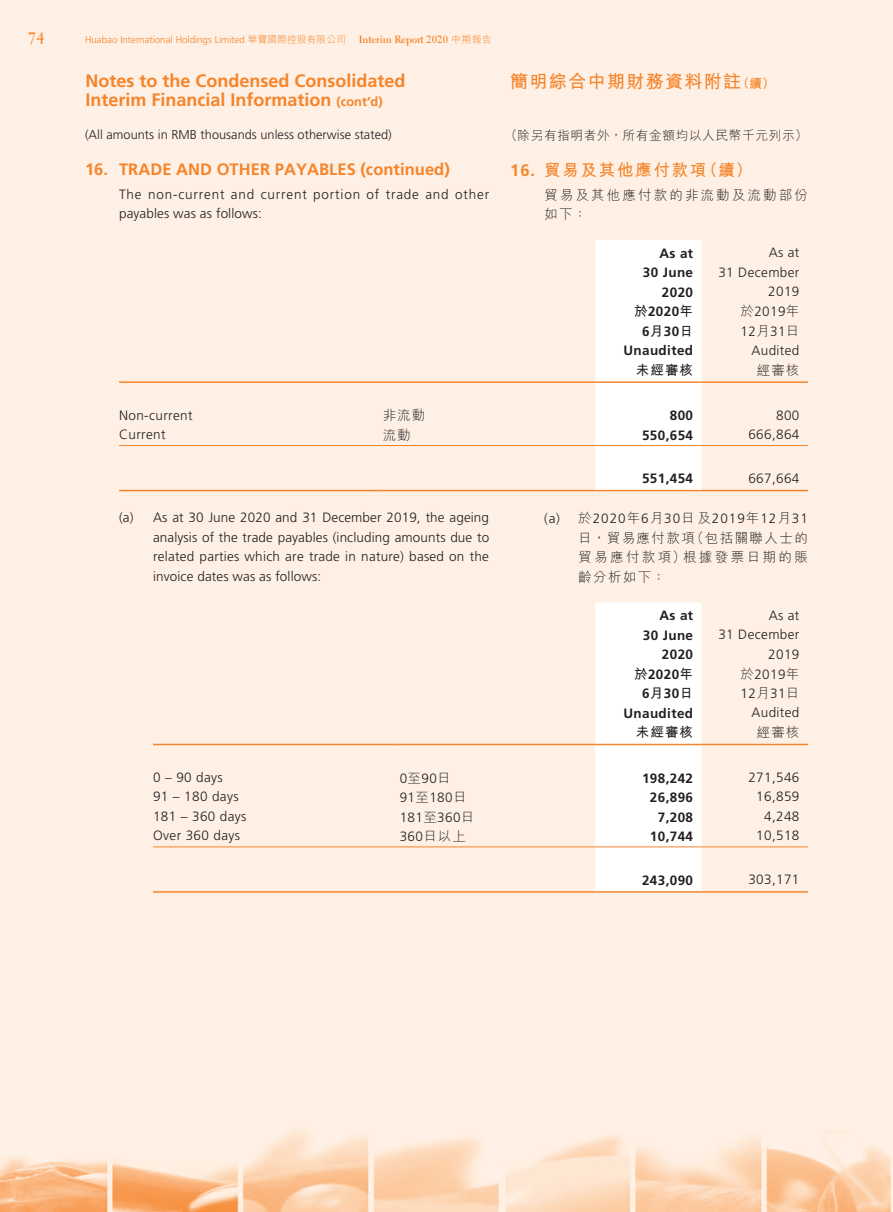
<style>
.page{position:relative;width:893px;height:1212px;background:#fff}
.page>*{position:absolute;margin:0;border:0;box-sizing:border-box;transform-origin:0 0}
.t1{font:700 18px/19.2px "Frutiger LT Std";color:#f5842a}
.t2{font:700 18px "M Hei HK";letter-spacing:.075em;color:#f5842a}
._01_H1{font:700 16.5px "Frutiger LT Std";letter-spacing:.005em;color:#f5842a}
._01_H1_C{font:700 16.5px "M Hei HK";letter-spacing:.105em;color:#f5842a}
.t3{font:700 16.5px "Electra LT Std";color:#f5842a;scale:.92 1}
._50_Table_txt{font:300 13.5px "Frutiger LT Std";letter-spacing:.03em;color:#231f20}
._00_txt{font:300 13.5px/19.5px "Frutiger LT Std";letter-spacing:.02em;color:#231f20;text-align:justify}
._50_Table_txt-2{font:700 13.5px "Frutiger LT Std";letter-spacing:.03em;color:#231f20}
._00_txt_C{font:300 13.5px/19.5px "M Hei HK";letter-spacing:.16em;color:#231f20}
._00_txt-2{font:300 13.5px/19.5px "Frutiger LT Std";letter-spacing:.06em;color:#231f20}
._50_Table_txt-3{font:300 13.5px "M Hei HK";letter-spacing:.08em;color:#231f20}
._50_Table_txt-4{font:700 13.5px "M Hei HK";letter-spacing:.08em;color:#231f20}
.t4{font:300 12.75px "Frutiger LT Std";letter-spacing:.005em;color:#231f20}
.t5{font:300 12.75px "M Hei HK";letter-spacing:.045em;color:#231f20}
.t6{font:300 9.75px "Frutiger LT Std";color:#f5842a}
.s1{font-family:"M Hei HK"}
.s2{font-family:"Electra LT Std";font-weight:700;font-size:10.5px}
.s3{font-size:12.75px}
.s4{font-family:"Frutiger LT Std"}
</style>
<div class="page">
<div style="left:0;top:0;width:892px;height:1212px;background:#fef0e4"></div>
<svg style="left:595px;top:240px;width:107px;height:250px"></svg>
<hr style="left:119px;top:381px;width:264px;height:2px;background:#f5842a">
<hr style="left:383px;top:381px;width:212px;height:2px;background:#f5842a">
<hr style="left:595px;top:381px;width:107px;height:2px;background:#f5842a">
<hr style="left:702px;top:381px;width:106px;height:2px;background:#f5842a">
<hr style="left:119px;top:445px;width:264px;height:1px;background:#f5842a">
<hr style="left:383px;top:445px;width:212px;height:1px;background:#f5842a">
<hr style="left:595px;top:445px;width:107px;height:1px;background:#f5842a">
<hr style="left:702px;top:445px;width:106px;height:1px;background:#f5842a">
<hr style="left:119px;top:490px;width:264px;height:1px;background:#f5842a">
<hr style="left:383px;top:490px;width:212px;height:1px;background:#f5842a">
<hr style="left:595px;top:490px;width:107px;height:1px;background:#f5842a">
<hr style="left:702px;top:490px;width:106px;height:1px;background:#f5842a">
<svg style="left:595px;top:602px;width:107px;height:289px"></svg>
<hr style="left:153px;top:744px;width:247px;height:1px;background:#f5842a">
<hr style="left:400px;top:744px;width:195px;height:1px;background:#f5842a">
<hr style="left:595px;top:744px;width:107px;height:1px;background:#f5842a">
<hr style="left:702px;top:744px;width:106px;height:1px;background:#f5842a">
<hr style="left:153px;top:846px;width:247px;height:1px;background:#f5842a">
<hr style="left:400px;top:846px;width:195px;height:1px;background:#f5842a">
<hr style="left:595px;top:846px;width:107px;height:1px;background:#f5842a">
<hr style="left:702px;top:846px;width:106px;height:1px;background:#f5842a">
<hr style="left:153px;top:891px;width:247px;height:2px;background:#f5842a">
<hr style="left:400px;top:891px;width:195px;height:2px;background:#f5842a">
<hr style="left:595px;top:891px;width:107px;height:2px;background:#f5842a">
<hr style="left:702px;top:891px;width:106px;height:2px;background:#f5842a">
<p class="t3" style="left:28px;top:28px;width:19px">74</p>
<p class="t6" style="left:85px;top:34px;width:408px">Huabao International Holdings Limited <span class="s1">華寶國際控股有限公司</span> <span class="s2">Interim Report 2020</span> <span class="s1">中期報告</span></p>
<h1 class="t1" style="left:85px;top:71px;width:322px">Notes to the Condensed Consolidated<br>Interim Financial Information <span class="s3">(cont’d)</span></h1>
<h1 class="t2" style="left:510px;top:68px;width:266px">簡明綜合中期財務資料附註<span class="s3">（續）</span></h1>
<p class="t4" style="left:85px;top:127px;width:308px">(All amounts in RMB thousands unless otherwise stated)</p>
<p class="t5" style="left:505px;top:126px;width:304px">（除另有指明者外，所有金額均以人民幣千元列示）</p>
<p class="_01_H1" style="left:85px;top:160px;width:366px">16. TRADE AND OTHER PAYABLES (continued)</p>
<p class="_00_txt-2" style="left:119px;top:184px;width:372px">The non-current and current portion of trade and other payables was as follows:</p>
<p class="_01_H1_C" style="left:510px;top:158px;width:244px"><span class="s4">16.</span> 貿易及其他應付款項（續）</p>
<p class="_00_txt_C" style="left:544px;top:184px;width:265px">貿易及其他應付款的非流動及流動部份如下：</p>
<p class="_50_Table_txt-2" style="left:659px;top:245px;width:35px">As at</p>
<p class="_50_Table_txt" style="left:769px;top:245px;width:32px">As at</p>
<p class="_50_Table_txt-2" style="left:643px;top:265px;width:52px">30 June</p>
<p class="_50_Table_txt-2" style="left:662px;top:284px;width:33px">2020</p>
<p class="_50_Table_txt" style="left:718px;top:264px;width:83px">31 December</p>
<p class="_50_Table_txt" style="left:768px;top:284px;width:33px">2019</p>
<p class="_50_Table_txt-2" style="left:634px;top:304px;width:60px"><span class="s1">於</span>2020<span class="s1">年</span></p>
<p class="_50_Table_txt" style="left:740px;top:304px;width:60px"><span class="s1">於</span>2019<span class="s1">年</span></p>
<p class="_50_Table_txt-2" style="left:642px;top:323px;width:53px">6<span class="s1">月</span>30<span class="s1">日</span></p>
<p class="_50_Table_txt" style="left:740px;top:323px;width:60px">12<span class="s1">月</span>31<span class="s1">日</span></p>
<p class="_50_Table_txt-2" style="left:623px;top:343px;width:71px">Unaudited</p>
<p class="_50_Table_txt" style="left:751px;top:342px;width:50px">Audited</p>
<p class="_50_Table_txt-4" style="left:636px;top:360px;width:59px">未經審核</p>
<p class="_50_Table_txt-3" style="left:757px;top:360px;width:44px">經審核</p>
<p class="_50_Table_txt" style="left:119px;top:407px;width:75px">Non-current</p>
<p class="_50_Table_txt-3" style="left:383px;top:406px;width:44px">非流動</p>
<p class="_50_Table_txt-2" style="left:670px;top:408px;width:25px">800</p>
<p class="_50_Table_txt" style="left:776px;top:407px;width:25px">800</p>
<p class="_50_Table_txt" style="left:119px;top:427px;width:48px">Current</p>
<p class="_50_Table_txt-3" style="left:383px;top:425px;width:30px">流動</p>
<p class="_50_Table_txt-2" style="left:642px;top:427px;width:53px">550,654</p>
<p class="_50_Table_txt" style="left:748px;top:427px;width:53px">666,864</p>
<p class="_50_Table_txt-2" style="left:642px;top:471px;width:53px">551,454</p>
<p class="_50_Table_txt" style="left:748px;top:470px;width:53px">667,664</p>
<p class="_00_txt" style="left:153px;top:508px;width:338px;text-indent:-34px">(a) As at 30 June 2020 and 31 December 2019, the ageing analysis of the trade payables (including amounts due to related parties which are trade in nature) based on the invoice dates was as follows:</p>
<p class="_50_Table_txt-2" style="left:659px;top:607px;width:35px">As at</p>
<p class="_50_Table_txt" style="left:769px;top:607px;width:32px">As at</p>
<p class="_50_Table_txt-2" style="left:643px;top:627px;width:52px">30 June</p>
<p class="_50_Table_txt-2" style="left:662px;top:646px;width:33px">2020</p>
<p class="_00_txt_C" style="left:578px;top:508px;width:231px;text-align:justify;text-indent:-34px"><span class="s4">(a)</span> 於<span class="s4">2020</span>年<span class="s4">6</span>月<span class="s4">30</span>日及<span class="s4">2019</span>年<span class="s4">12</span>月<span class="s4">31</span>日，貿易應付款項（包括關聯人士的貿易應付款項）根據發票日期的賬齡分析如下：</p>
<p class="_50_Table_txt" style="left:718px;top:627px;width:83px">31 December</p>
<p class="_50_Table_txt" style="left:768px;top:646px;width:33px">2019</p>
<p class="_50_Table_txt-2" style="left:634px;top:666px;width:60px"><span class="s1">於</span>2020<span class="s1">年</span></p>
<p class="_50_Table_txt" style="left:740px;top:666px;width:60px"><span class="s1">於</span>2019<span class="s1">年</span></p>
<p class="_50_Table_txt-2" style="left:642px;top:685px;width:53px">6<span class="s1">月</span>30<span class="s1">日</span></p>
<p class="_50_Table_txt" style="left:740px;top:686px;width:60px">12<span class="s1">月</span>31<span class="s1">日</span></p>
<p class="_50_Table_txt-2" style="left:623px;top:705px;width:71px">Unaudited</p>
<p class="_50_Table_txt" style="left:751px;top:705px;width:50px">Audited</p>
<p class="_50_Table_txt-4" style="left:636px;top:722px;width:59px">未經審核</p>
<p class="_50_Table_txt-3" style="left:757px;top:723px;width:44px">經審核</p>
<p class="_50_Table_txt" style="left:153px;top:770px;width:71px">0 – 90 days</p>
<p class="_50_Table_txt" style="left:400px;top:770px;width:53px">0<span class="s1">至</span>90<span class="s1">日</span></p>
<p class="_50_Table_txt-2" style="left:642px;top:770px;width:53px">198,242</p>
<p class="_50_Table_txt" style="left:748px;top:770px;width:53px">271,546</p>
<p class="_50_Table_txt" style="left:153px;top:789px;width:87px">91 – 180 days</p>
<p class="_50_Table_txt" style="left:400px;top:790px;width:68px">91<span class="s1">至</span>180<span class="s1">日</span></p>
<p class="_50_Table_txt-2" style="left:650px;top:789px;width:45px">26,896</p>
<p class="_50_Table_txt" style="left:756px;top:789px;width:45px">16,859</p>
<p class="_50_Table_txt" style="left:153px;top:809px;width:95px">181 – 360 days</p>
<p class="_50_Table_txt" style="left:400px;top:809px;width:76px">181<span class="s1">至</span>360<span class="s1">日</span></p>
<p class="_50_Table_txt-2" style="left:658px;top:809px;width:37px">7,208</p>
<p class="_50_Table_txt" style="left:764px;top:809px;width:37px">4,248</p>
<p class="_50_Table_txt" style="left:153px;top:828px;width:89px">Over 360 days</p>
<p class="_50_Table_txt" style="left:400px;top:829px;width:68px">360<span class="s1">日以上</span></p>
<p class="_50_Table_txt-2" style="left:650px;top:828px;width:45px">10,744</p>
<p class="_50_Table_txt" style="left:756px;top:828px;width:45px">10,518</p>
<p class="_50_Table_txt-2" style="left:642px;top:872px;width:53px">243,090</p>
<p class="_50_Table_txt" style="left:748px;top:872px;width:53px">303,171</p>
</div>
